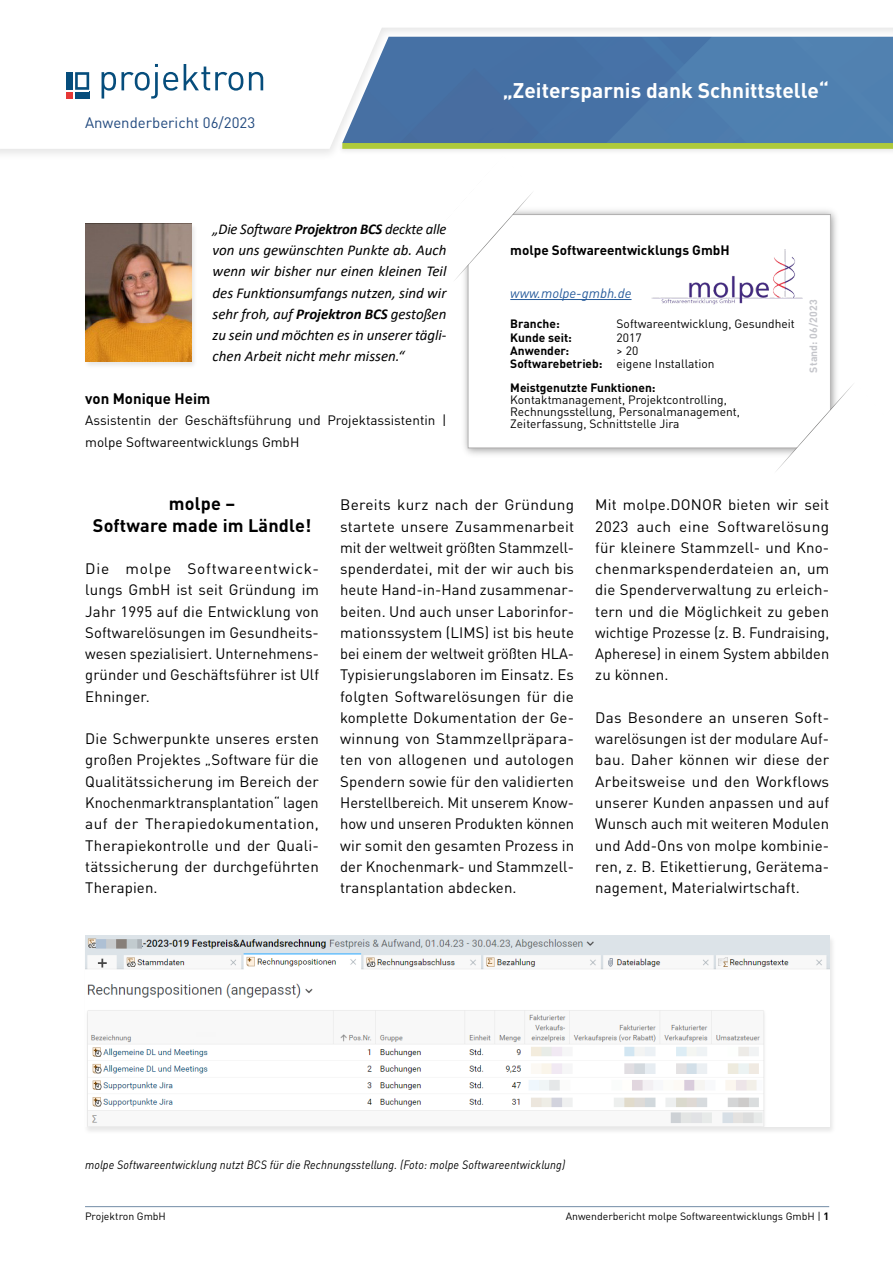
<style>
.page{position:relative;width:893px;height:1263px;background:#fff}
.page>*{position:absolute;margin:0;border:0;box-sizing:border-box;transform-origin:0 0}
.Ü_Lead{font:700 21px "DIN Pro";color:#fff}
.Zwischenüberschrift{font:700 18px/21.3px "DIN Pro";letter-spacing:.01em;color:#000;text-align:center}
.M_Text{font:15px/21.3px "DIN Pro";letter-spacing:.005em;color:#000;text-align:justify}
.M_Teaser{font:italic 15px/21.3px "Calibri";color:#000;text-align:justify}
.Ü_unter_Projektron{font:15px "DIN Pro";color:#224a7f}
.M_Autor_Name{font:700 15px "DIN Pro";color:#000}
.M_Autor_Name-2{font:13.5px/21.3px "DIN Pro";color:#000}
.I_Firma_Name{font:700 13.5px "DIN Pro";color:#000}
.I_Firma_URL{font:italic 13.5px "DIN Pro";color:#275b9b}
.I_Info{font:12px/12px "DIN Pro";color:#000}
.M_Text-2{font:italic 12px "DIN Pro";letter-spacing:.01em;color:#000;scale:.92 1}
.I_Info-2{font:700 12px "DIN Pro";color:#000}
.Fußzeile_rechts{font:10.5px "DIN Pro";color:#000}
.Fußzeile_links{font:10.5px "DIN Pro";color:#000}
.I_Stand_Daten{font:700 10.5px "DIN Pro";letter-spacing:.01em;color:#c5c6cb}
.s1{font-weight:700}
</style>
<div class="page">
<hr style="left:85px;top:1206px;width:744px;height:1px;background:#738ca6">
<div style="left:0;top:0;width:893px;height:161px;background:#000;opacity:.1"></div>
<svg style="left:0;top:0;width:893px;height:149px"></svg>
<div style="left:49px;top:46px;width:232px;height:70px;background:#fff"></div>
<div style="left:66px;top:72px;width:7px;height:18px;background:#064d7c"></div>
<div style="left:66px;top:92px;width:7px;height:7px;background:#e63836"></div>
<div style="left:75px;top:92px;width:14px;height:7px;background:#064d7c"></div>
<svg style="left:75px;top:72px;width:14px;height:18px"></svg>
<svg style="left:102px;top:64px;width:76px;height:35px"></svg>
<svg style="left:184px;top:64px;width:59px;height:27px"></svg>
<svg style="left:249px;top:72px;width:14px;height:18px"></svg>
<img style="left:464px;top:210px;width:373px;height:245px">
<div style="left:468px;top:215px;width:362px;height:233px;background:#fff"></div>
<div style="left:468px;top:214px;width:363px;height:234px;border:1px solid #b3b2b2"></div>
<svg style="left:773px;top:382px;width:79px;height:89px"></svg>
<svg style="left:421px;top:155px;width:113px;height:128px"></svg>
<hr style="left:510px;top:299px;width:121px;height:1px;background:#275b9b">
<img style="left:652px;top:250px;width:150px;height:55px">
<div style="left:83px;top:223px;width:115px;height:147px;background:#000;opacity:.1"></div>
<img style="left:85px;top:224px;width:106px;height:137px">
<div style="left:83px;top:935px;width:753px;height:200px;background:#f1f1f1"></div>
<img style="left:85px;top:935px;width:744px;height:192px">
<p class="Ü_unter_Projektron" style="left:85px;top:111px;width:172px">Anwenderbericht 06/2023</p>
<p class="M_Teaser" style="left:213px;top:218px;width:235px">„Die Software <span class="s1">Projektron BCS</span> deckte alle von uns gewünschten Punkte ab. Auch wenn wir bisher nur einen kleinen Teil des Funktionsumfangs nutzen, sind wir sehr froh, auf <span class="s1">Projektron BCS</span> gestoßen zu sein und möchten es in unserer tägli&shy;chen Arbeit nicht mehr missen.“</p>
<p class="M_Autor_Name" style="left:85px;top:386px;width:126px">von Monique Heim</p>
<p class="M_Autor_Name-2" style="left:85px;top:408px;width:363px">Assistentin der Geschäftsführung und Projektassistentin | molpe Softwareentwicklungs GmbH</p>
<p class="Ü_Lead" style="left:503px;top:73px;width:328px">„Zeitersparnis dank Schnittstelle“</p>
<p class="I_Firma_Name" style="left:510px;top:239px;width:221px">molpe Softwareentwicklungs GmbH</p>
<p class="I_Firma_URL" style="left:510px;top:282px;width:123px">www.molpe-gmbh.de</p>
<p class="I_Info-2" style="left:510px;top:314px;width:51px">Branche:</p>
<p class="I_Info" style="left:617px;top:317px;width:180px">Softwareentwicklung, Gesundheit</p>
<p class="I_Info-2" style="left:510px;top:327px;width:63px">Kunde seit:</p>
<p class="I_Info" style="left:617px;top:330px;width:27px">2017</p>
<p class="I_Info-2" style="left:510px;top:341px;width:61px">Anwender:</p>
<p class="I_Info" style="left:617px;top:343px;width:23px">&gt; 20</p>
<p class="I_Info-2" style="left:510px;top:354px;width:94px">Softwarebetrieb:</p>
<p class="I_Info" style="left:617px;top:357px;width:100px">eigene Installation</p>
<p class="I_Info-2" style="left:510px;top:378px;width:147px">Meistgenutzte Funktionen:</p>
<p class="I_Info" style="left:510px;top:392px;width:231px">Kontaktmanagement, Projektcontrolling,<br>Rechnungsstellung, Personalmanagement,<br>Zeiterfassung, Schnittstelle Jira</p>
<p class="I_Stand_Daten" style="left:804px;top:372px;width:74px;rotate:-90deg">Stand: 06/2023</p>
<p class="Zwischenüberschrift" style="left:93px;top:491px;width:220px">molpe –<br>Software made im Ländle!</p>
<p class="M_Text" style="left:85px;top:556px;width:235px">Die molpe Softwareentwick&shy;lungs GmbH ist seit Gründung im Jahr 1995 auf die Entwicklung von Softwarelösungen im Gesundheits&shy;wesen spezialisiert. Unternehmens&shy;gründer und Geschäftsführer ist Ulf Ehninger.</p>
<p class="M_Text" style="left:85px;top:727px;width:235px">Die Schwerpunkte unseres ersten großen Projektes „Software für die Qualitätssicherung im Bereich der Knochenmarktransplantation“ lagen auf der Therapiedokumentation, Therapiekontrolle und der Quali&shy;tätssicherung der durchgeführten Therapien.</p>
<p class="M_Text" style="left:340px;top:493px;width:235px">Bereits kurz nach der Gründung startete unsere Zusammenarbeit mit der weltweit größten Stammzell&shy;spenderdatei, mit der wir auch bis heute Hand-in-Hand zusammenar&shy;beiten. Und auch unser Laborinfor&shy;mationssystem (LIMS) ist bis heute bei einem der weltweit größten HLA-Typisierungslaboren im Einsatz. Es folgten Softwarelösungen für die komplette Dokumentation der Ge&shy;winnung von Stammzellpräpara&shy;ten von allogenen und autologen Spendern sowie für den validierten Herstellbereich. Mit unserem Know&shy;how und unseren Produkten können wir somit den gesamten Prozess in der Knochenmark- und Stammzell&shy;transplantation abdecken.</p>
<p class="M_Text" style="left:595px;top:493px;width:236px">Mit molpe.DONOR bieten wir seit 2023 auch eine Softwarelösung für kleinere Stammzell- und Kno&shy;chenmarkspenderdateien an, um die Spenderverwaltung zu erleich&shy;tern und die Möglichkeit zu geben wichtige Prozesse (z. B. Fundraising, Apherese) in einem System abbilden zu können.</p>
<p class="M_Text" style="left:595px;top:705px;width:235px">Das Besondere an unseren Soft&shy;warelösungen ist der modulare Auf&shy;bau. Daher können wir diese der Arbeitsweise und den Workflows unserer Kunden anpassen und auf Wunsch auch mit weiteren Modulen und Add-Ons von molpe kombinie&shy;ren, z. B. Etikettierung, Gerätema&shy;nagement, Materialwirtschaft.</p>
<p class="M_Text-2" style="left:85px;top:1156px;width:523px">molpe Softwareentwicklung nutzt BCS für die Rechnungsstellung. (Foto: molpe Softwareentwicklung)</p>
<p class="Fußzeile_links" style="left:85px;top:1208px;width:82px">Projektron GmbH</p>
<p class="Fußzeile_rechts" style="left:566px;top:1208px;width:265px">Anwenderbericht molpe Softwareentwicklungs GmbH | <span class="s1">1</span></p>
</div>
